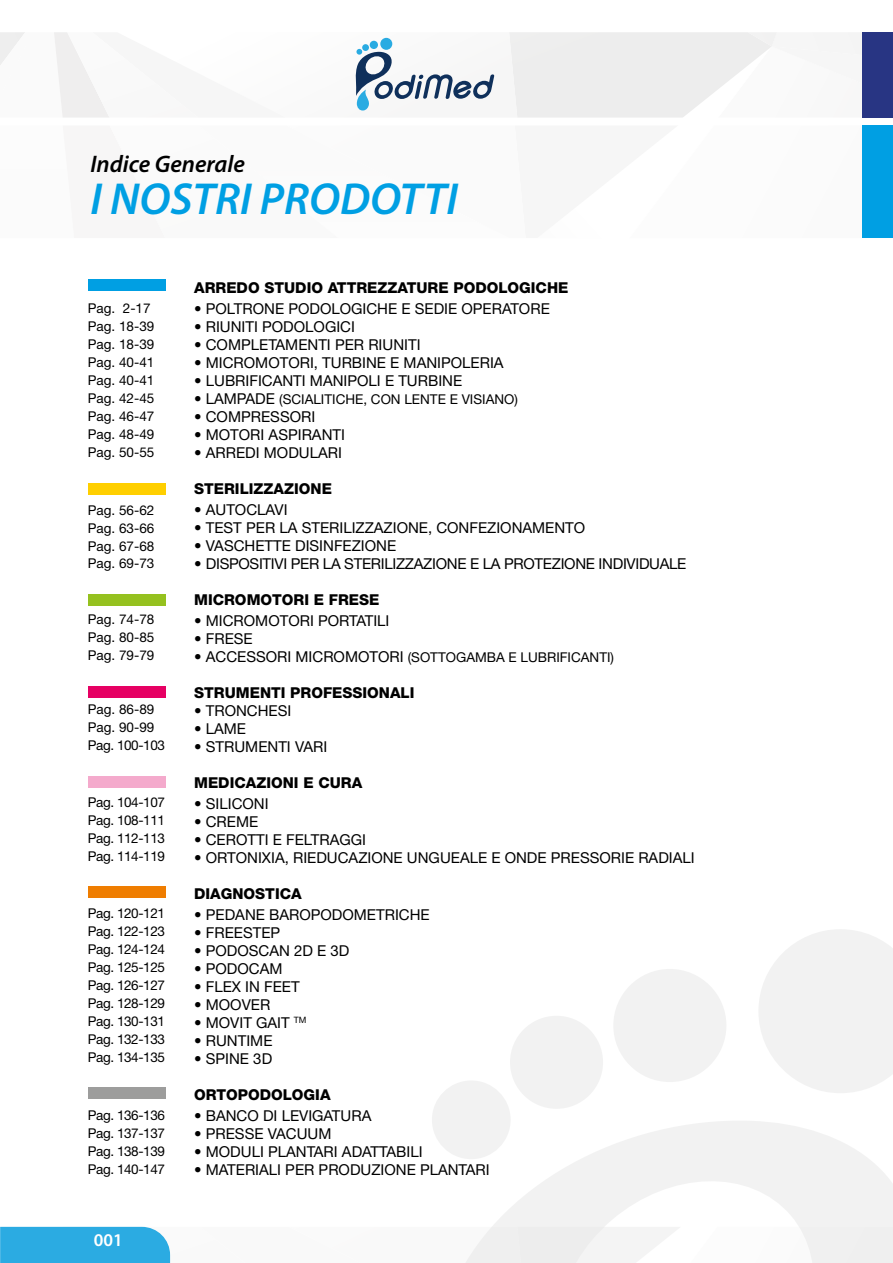
<style>
.page{position:relative;width:893px;height:1263px;background:#fff}
.page>*{position:absolute;margin:0;border:0;box-sizing:border-box;transform-origin:0 0}
.t1{font:italic 600 45px "Myriad Pro";color:#009fe3}
.t2{font:italic 600 24px "Myriad Pro";color:#000}
.t3{font:600 18px "Myriad Pro";color:#fff}
.t4{font:15px "Helvetica Neue";color:#000}
.t5{font:800 15px "Helvetica Neue";color:#000}
.t6{font:15px "Helvetica Neue";letter-spacing:-.02em;color:#000}
.t7{font:13.5px/18px "Helvetica Neue";color:#000;text-align:justify}
.s1{font-size:15px}
</style>
<div class="page">
<svg style="left:759px;top:929px;width:134px;height:164px"></svg>
<div style="left:613px;top:969px;width:113px;height:113px;background:#f2f2f2;border-radius:50%"></div>
<div style="left:510px;top:1016px;width:93px;height:93px;background:#f2f2f2;border-radius:50%"></div>
<div style="left:432px;top:1080px;width:79px;height:79px;background:#f2f2f2;border-radius:50%"></div>
<svg style="left:492px;top:1121px;width:401px;height:106px;fill:#f2f2f2"></svg>
<svg style="left:0;top:32px;width:862px;height:86px"></svg>
<div style="left:862px;top:125px;width:31px;height:113px;background:#009fe3"></div>
<div style="left:862px;top:32px;width:31px;height:86px;background:#283583"></div>
<svg style="left:0;top:1227px;width:893px;height:36px"></svg>
<div style="left:88px;top:280px;width:78px;height:11px;background:#009fe3"></div>
<div style="left:88px;top:483px;width:78px;height:11px;background:#ffcf00"></div>
<div style="left:88px;top:594px;width:78px;height:12px;background:#95c11f"></div>
<div style="left:88px;top:686px;width:78px;height:11px;background:#e60063"></div>
<div style="left:88px;top:776px;width:78px;height:12px;background:#f4aacc"></div>
<div style="left:88px;top:887px;width:78px;height:11px;background:#ef7d00"></div>
<div style="left:88px;top:1087px;width:78px;height:12px;background:#9d9d9c"></div>
<h2 class="t2" style="left:90px;top:149px;width:156px">Indice Generale</h2>
<h1 class="t1" style="left:90px;top:171px;width:369px">I NOSTRI PRODOTTI</h1>
<p class="t7" style="left:88px;top:299px;width:68px;text-align:left">Pag. 2-17<br>Pag. 18-39<br>Pag. 18-39<br>Pag. 40-41<br>Pag. 40-41<br>Pag. 42-45<br>Pag. 46-47<br>Pag. 48-49<br>Pag. 50-55</p>
<p class="t7" style="left:88px;top:500px;width:68px">Pag. 56-62<br>Pag. 63-66<br>Pag. 67-68<br>Pag. 69-73</p>
<p class="t7" style="left:88px;top:610px;width:68px">Pag. 74-78<br>Pag. 80-85<br>Pag. 79-79</p>
<p class="t7" style="left:88px;top:700px;width:79px;text-align:left">Pag. 86-89<br>Pag. 90-99<br>Pag. 100-103</p>
<p class="t7" style="left:88px;top:793px;width:79px">Pag. 104-107<br>Pag. 108-111<br>Pag. 112-113<br>Pag. 114-119</p>
<p class="t7" style="left:88px;top:903px;width:79px">Pag. 120-121<br>Pag. 122-123<br>Pag. 124-124<br>Pag. 125-125<br>Pag. 126-127<br>Pag. 128-129<br>Pag. 130-131<br>Pag. 132-133<br>Pag. 134-135</p>
<p class="t7" style="left:88px;top:1106px;width:79px">Pag. 136-136<br>Pag. 137-137<br>Pag. 138-139<br>Pag. 140-147</p>
<p class="t3" style="left:94px;top:1228px;width:30px">001</p>
<p class="t5" style="left:194px;top:278px;width:376px">ARREDO STUDIO ATTREZZATURE PODOLOGICHE</p>
<p class="t4" style="left:194px;top:299px;width:357px">• POLTRONE PODOLOGICHE E SEDIE OPERATORE</p>
<p class="t4" style="left:194px;top:317px;width:162px">• RIUNITI PODOLOGICI</p>
<p class="t4" style="left:194px;top:335px;width:228px">• COMPLETAMENTI PER RIUNITI</p>
<p class="t4" style="left:194px;top:353px;width:311px">• MICROMOTORI, TURBINE E MANIPOLERIA</p>
<p class="t4" style="left:194px;top:371px;width:270px">• LUBRIFICANTI MANIPOLI E TURBINE</p>
<p class="t7" style="left:194px;top:390px;width:325px"><span class="s1">• LAMPADE</span> (SCIALITICHE, CON LENTE E VISIANO)</p>
<p class="t4" style="left:194px;top:407px;width:123px">• COMPRESSORI</p>
<p class="t4" style="left:194px;top:425px;width:152px">• MOTORI ASPIRANTI</p>
<p class="t4" style="left:194px;top:443px;width:149px">• ARREDI MODULARI</p>
<p class="t5" style="left:194px;top:479px;width:139px">STERILIZZAZIONE</p>
<p class="t4" style="left:194px;top:500px;width:95px">• AUTOCLAVI</p>
<p class="t4" style="left:194px;top:518px;width:393px">• TEST PER LA STERILIZZAZIONE, CONFEZIONAMENTO</p>
<p class="t4" style="left:194px;top:536px;width:204px">• VASCHETTE DISINFEZIONE</p>
<p class="t6" style="left:194px;top:554px;width:494px">• DISPOSITIVI PER LA STERILIZZAZIONE E LA PROTEZIONE INDIVIDUALE</p>
<p class="t5" style="left:194px;top:590px;width:187px">MICROMOTORI E FRESE</p>
<p class="t4" style="left:194px;top:611px;width:197px">• MICROMOTORI PORTATILI</p>
<p class="t4" style="left:194px;top:629px;width:60px">• FRESE</p>
<p class="t7" style="left:194px;top:648px;width:421px"><span class="s1">• ACCESSORI MICROMOTORI</span> (SOTTOGAMBA E LUBRIFICANTI)</p>
<p class="t5" style="left:194px;top:683px;width:222px">STRUMENTI PROFESSIONALI</p>
<p class="t4" style="left:194px;top:701px;width:99px">• TRONCHESI</p>
<p class="t4" style="left:194px;top:719px;width:53px">• LAME</p>
<p class="t4" style="left:194px;top:737px;width:135px">• STRUMENTI VARI</p>
<p class="t5" style="left:194px;top:773px;width:170px">MEDICAZIONI E CURA</p>
<p class="t4" style="left:194px;top:794px;width:76px">• SILICONI</p>
<p class="t4" style="left:194px;top:812px;width:66px">• CREME</p>
<p class="t4" style="left:194px;top:830px;width:173px">• CEROTTI E FELTRAGGI</p>
<p class="t4" style="left:194px;top:848px;width:502px">• ORTONIXIA, RIEDUCAZIONE UNGUEALE E ONDE PRESSORIE RADIALI</p>
<p class="t5" style="left:194px;top:884px;width:109px">DIAGNOSTICA</p>
<p class="t4" style="left:194px;top:905px;width:237px">• PEDANE BAROPODOMETRICHE</p>
<p class="t4" style="left:194px;top:923px;width:88px">• FREESTEP</p>
<p class="t4" style="left:194px;top:941px;width:157px">• PODOSCAN 2D E 3D</p>
<p class="t4" style="left:194px;top:959px;width:90px">• PODOCAM</p>
<p class="t4" style="left:194px;top:977px;width:107px">• FLEX IN FEET</p>
<p class="t4" style="left:194px;top:995px;width:78px">• MOOVER</p>
<p class="t4" style="left:194px;top:1013px;width:114px">• MOVIT GAIT <sup>TM</sup></p>
<p class="t4" style="left:194px;top:1031px;width:80px">• RUNTIME</p>
<p class="t4" style="left:194px;top:1049px;width:80px">• SPINE 3D</p>
<p class="t5" style="left:194px;top:1085px;width:138px">ORTOPODOLOGIA</p>
<p class="t4" style="left:194px;top:1106px;width:179px">• BANCO DI LEVIGATURA</p>
<p class="t4" style="left:194px;top:1124px;width:139px">• PRESSE VACUUM</p>
<p class="t4" style="left:194px;top:1142px;width:230px">• MODULI PLANTARI ADATTABILI</p>
<p class="t4" style="left:194px;top:1160px;width:297px">• MATERIALI PER PRODUZIONE PLANTARI</p>
</div>
